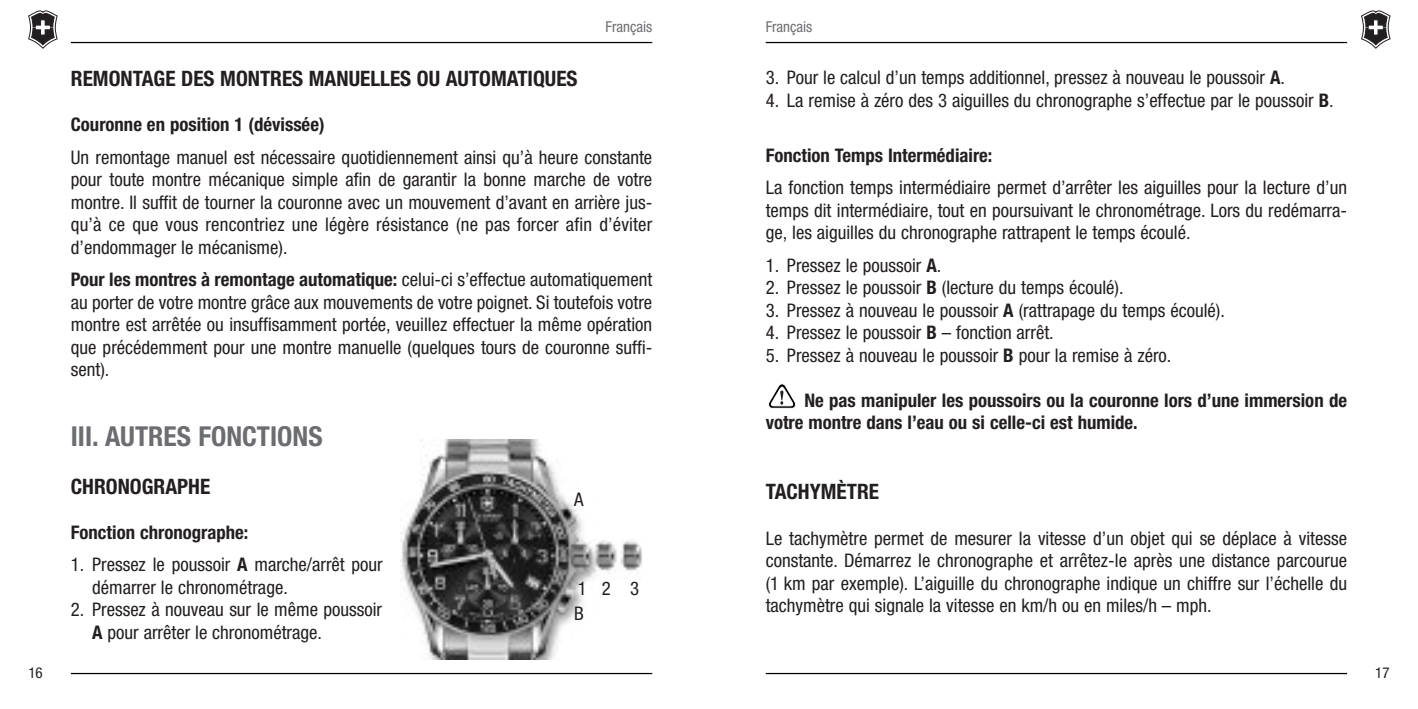
<style>
.page{position:relative;width:1418px;height:709px;background:#fff}
.page>*{position:absolute;margin:0;border:0;box-sizing:border-box;transform-origin:0 0}
.t1{font:700 condensed 27.5px "Helvetica Neue";color:#6c6d70}
.t2{font:700 condensed 21.25px "Helvetica Neue";color:#231f20}
.t3{font:condensed 18.75px/22.5px "Helvetica Neue";color:#231f20;text-align:justify}
.t4{font:700 condensed 18.75px/22.5px "Helvetica Neue";color:#231f20}
.t5{font:condensed 15px "Helvetica Neue";color:#6c6d70}
.t6{font:condensed 15px "Helvetica Neue";color:#231f20}
.s1{font-weight:700}
</style>
<div class="page">
<svg style="left:768px;top:383px;width:28px;height:25px"></svg>
<hr style="left:765px;top:42px;width:581px;height:1px;background:#000">
<svg style="left:1361px;top:11px;width:29px;height:37px"></svg>
<hr style="left:765px;top:673px;width:581px;height:1px;background:#000">
<svg style="left:28px;top:11px;width:29px;height:37px"></svg>
<hr style="left:71px;top:42px;width:581px;height:1px;background:#000">
<hr style="left:71px;top:673px;width:581px;height:1px;background:#000">
<img style="left:400px;top:439px;width:242px;height:220px">
<p class="t5" style="left:605px;top:21px;width:48px">Français</p>
<p class="t2" style="left:71px;top:71px;width:508px">REMONTAGE DES MONTRES MANUELLES OU AUTOMATIQUES</p>
<p class="t4" style="left:71px;top:115px;width:255px">Couronne en position 1 (dévissée)</p>
<p class="t3" style="left:71px;top:147px;width:583px">Un remontage manuel est nécessaire quotidiennement ainsi qu’à heure constante pour toute montre mécanique simple afin de garantir la bonne marche de votre montre. Il suffit de tourner la couronne avec un mouvement d’avant en arrière jus&shy;qu’à ce que vous rencontriez une légère résistance (ne pas forcer afin d’éviter d’endommager le mécanisme).</p>
<p class="t3" style="left:71px;top:270px;width:583px"><span class="s1">Pour les montres à remontage automatique:</span> celui-ci s’effectue automatiquement au porter de votre montre grâce aux mouvements de votre poignet. Si toutefois votre montre est arrêtée ou insuffisamment portée, veuillez effectuer la même opération que précédemment pour une montre manuelle (quelques tours de couronne suffi&shy;sent).</p>
<h1 class="t1" style="left:71px;top:426px;width:253px">III. AUTRES FONCTIONS</h1>
<p class="t2" style="left:71px;top:478px;width:141px">CHRONOGRAPHE</p>
<p class="t4" style="left:71px;top:522px;width:179px">Fonction chronographe:</p>
<p class="t3" style="left:92px;top:555px;width:292px;text-indent:-21px">1. Pressez le poussoir <span class="s1">A</span> marche/arrêt pour démarrer le chronométrage.</p>
<p class="t3" style="left:92px;top:600px;width:291px;text-indent:-21px">2. Pressez à nouveau sur le même poussoir<br><span class="s1">A</span> pour arrêter le chronométrage.</p>
<p class="t3" style="left:574px;top:490px;width:11px">A</p>
<p class="t3" style="left:578px;top:578px;width:63px">12 3</p>
<p class="t3" style="left:574px;top:603px;width:11px">B</p>
<p class="t5" style="left:765px;top:21px;width:48px">Français</p>
<p class="t3" style="left:765px;top:68px;width:521px">3. Pour le calcul d’un temps additionnel, pressez à nouveau le poussoir <span class="s1">A</span>.</p>
<p class="t3" style="left:765px;top:90px;width:569px">4. La remise à zéro des 3 aiguilles du chronographe s’effectue par le poussoir <span class="s1">B</span>.</p>
<p class="t4" style="left:765px;top:145px;width:228px">Fonction Temps Intermédiaire:</p>
<p class="t3" style="left:765px;top:178px;width:583px">La fonction temps intermédiaire permet d’arrêter les aiguilles pour la lecture d’un temps dit intermédiaire, tout en poursuivant le chronométrage. Lors du redémarra&shy;ge, les aiguilles du chronographe rattrapent le temps écoulé.</p>
<p class="t3" style="left:765px;top:255px;width:177px">1. Pressez le poussoir <span class="s1">A</span>.</p>
<p class="t3" style="left:765px;top:278px;width:359px">2. Pressez le poussoir <span class="s1">B</span> (lecture du temps écoulé).</p>
<p class="t3" style="left:765px;top:300px;width:461px">3. Pressez à nouveau le poussoir <span class="s1">A</span> (rattrapage du temps écoulé).</p>
<p class="t3" style="left:765px;top:323px;width:289px">4. Pressez le poussoir <span class="s1">B</span> – fonction arrêt.</p>
<p class="t3" style="left:765px;top:345px;width:407px">5. Pressez à nouveau le poussoir <span class="s1">B</span> pour la remise à zéro.</p>
<p class="t4" style="left:765px;top:390px;width:583px;text-indent:39px">Ne pas manipuler les poussoirs ou la couronne lors d’une immersion de votre montre dans l’eau ou si celle-ci est humide.</p>
<p class="t2" style="left:765px;top:484px;width:115px">TACHYMÈTRE</p>
<p class="t3" style="left:765px;top:528px;width:583px">Le tachymètre permet de mesurer la vitesse d’un objet qui se déplace à vitesse constante. Démarrez le chronographe et arrêtez-le après une distance parcourue (1 km par exemple). L’aiguille du chronographe indique un chiffre sur l’échelle du tachymètre qui signale la vitesse en km/h ou en miles/h – mph.</p>
<p class="t6" style="left:28px;top:667px;width:16px">16</p>
<p class="t6" style="left:1375px;top:667px;width:16px">17</p>
</div>
